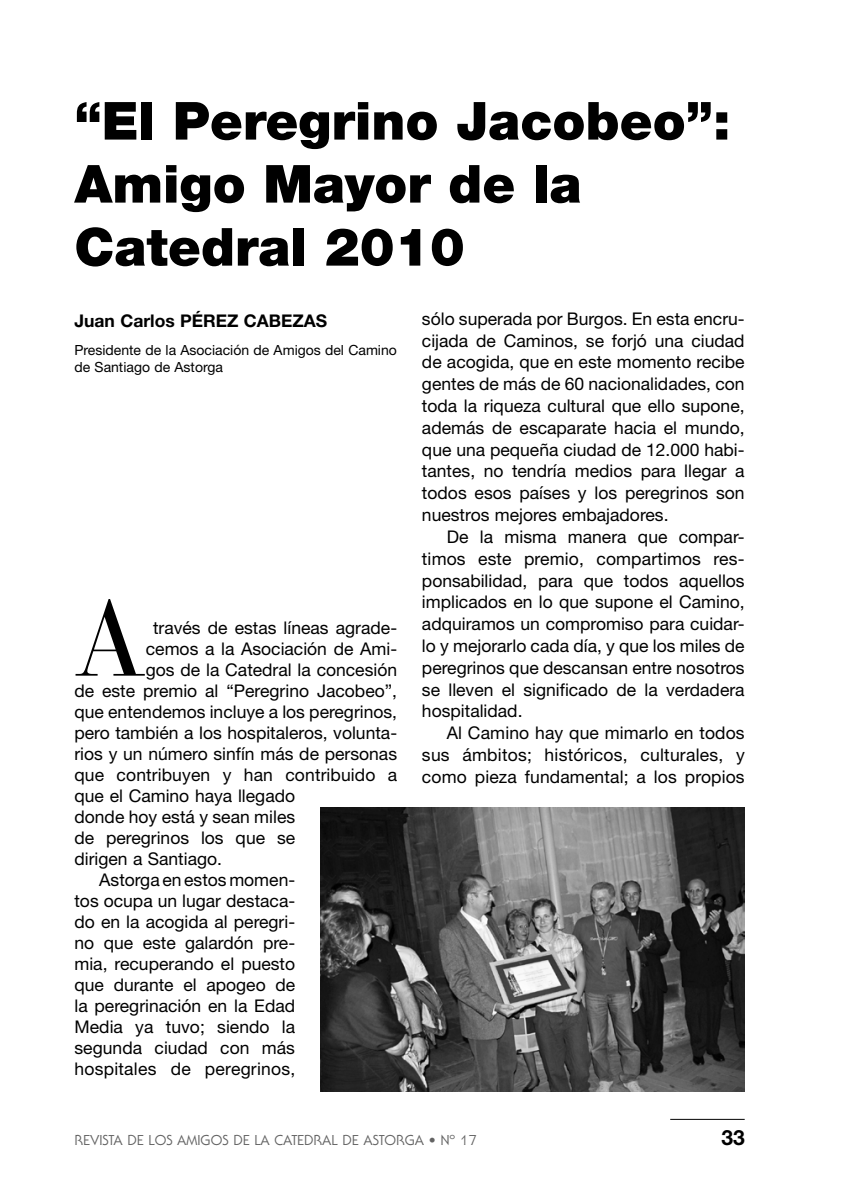
<style>
.page{position:relative;width:844px;height:1191px;background:#fff}
.page>*{position:absolute;margin:0;border:0;box-sizing:border-box;transform-origin:0 0}
.n-_TEXTO_CAPITULAR{font:106.92px "Bauer Bodoni";color:#000}
.t1{font:900 52.5px/63px "Helvetica Neue";color:#000}
.t2{font:700 21px "Helvetica Neue";color:#000}
.n-_TEXTO{font:17.5px/21.9px "Helvetica Neue";color:#000;text-align:justify}
.n-_TEXTO_CAPITULAR-2{font:17.5px "Helvetica Neue";color:#000}
.t3{font:700 17.5px "Helvetica Neue";color:#000}
.t4{font:14px/17.5px "Helvetica Neue";color:#000}
.t5{font:14px "Serif Gothic";color:#636363}
</style>
<div class="page">
<hr style="left:670px;top:1119px;width:74px;height:1px;background:#000">
<img style="left:320px;top:807px;width:424px;height:284px">
<p class="t1" style="left:74px;top:89px;width:657px">“El Peregrino Jacobeo”:<br>Amigo Mayor de la</p>
<p class="t1" style="left:74px;top:215px;width:392px">Catedral 2010</p>
<p class="t3" style="left:74px;top:310px;width:254px">Juan Carlos PÉREZ CABEZAS</p>
<p class="t4" style="left:74px;top:341px;width:324px">Presidente de la Asociación de Amigos del Camino de Santiago de Astorga</p>
<p class="n-_TEXTO_CAPITULAR" style="left:74px;top:575px;width:73px">A</p>
<p class="n-_TEXTO_CAPITULAR-2" style="left:153px;top:617px;width:245px">través de estas líneas agrade-</p>
<p class="n-_TEXTO_CAPITULAR-2" style="left:146px;top:638px;width:253px">cemos a la Asociación de Ami-</p>
<p class="n-_TEXTO_CAPITULAR-2" style="left:146px;top:659px;width:253px">gos de la Catedral la concesión</p>
<p class="n-_TEXTO_CAPITULAR-2" style="left:74px;top:680px;width:324px">de este premio al “Peregrino Jacobeo”,</p>
<p class="n-_TEXTO_CAPITULAR-2" style="left:74px;top:701px;width:324px">que entendemos incluye a los peregrinos,</p>
<p class="n-_TEXTO_CAPITULAR-2" style="left:74px;top:722px;width:324px">pero también a los hospitaleros, volunta-</p>
<p class="n-_TEXTO_CAPITULAR-2" style="left:74px;top:743px;width:324px">rios y un número sinfín más de personas</p>
<p class="n-_TEXTO_CAPITULAR-2" style="left:74px;top:764px;width:324px">que contribuyen y han contribuido a</p>
<p class="n-_TEXTO_CAPITULAR-2" style="left:74px;top:785px;width:222px">que el Camino haya llegado</p>
<p class="n-_TEXTO_CAPITULAR-2" style="left:74px;top:806px;width:222px">donde hoy está y sean miles</p>
<p class="n-_TEXTO_CAPITULAR-2" style="left:74px;top:827px;width:222px">de peregrinos los que se</p>
<p class="n-_TEXTO_CAPITULAR-2" style="left:74px;top:848px;width:149px">dirigen a Santiago.</p>
<p class="n-_TEXTO" style="left:74px;top:868px;width:222px;line-height:21px;text-indent:25px">Astorga en estos momen&shy;tos ocupa un lugar destaca&shy;do en la acogida al peregri&shy;no que este galardón pre&shy;mia, recuperando el puesto que durante el apogeo de la peregrinación en la Edad Media ya tuvo; siendo la segunda ciudad con más hospitales de peregrinos,</p>
<p class="n-_TEXTO" style="left:422px;top:307px;width:324px">sólo superada por Burgos. En esta encru&shy;cijada de Caminos, se forjó una ciudad de acogida, que en este momento recibe gentes de más de 60 nacionalidades, con toda la riqueza cultural que ello supone, además de escaparate hacia el mundo, que una pequeña ciudad de 12.000 habi&shy;tantes, no tendría medios para llegar a todos esos países y los peregrinos son nuestros mejores embajadores.</p>
<p class="n-_TEXTO" style="left:422px;top:525px;width:324px;text-indent:25px">De la misma manera que compar&shy;timos este premio, compartimos res&shy;ponsabilidad, para que todos aquellos implicados en lo que supone el Camino, adquiramos un compromiso para cuidar&shy;lo y mejorarlo cada día, y que los miles de peregrinos que descansan entre nosotros se lleven el significado de la verdadera hospitalidad.</p>
<p class="n-_TEXTO" style="left:422px;top:722px;width:324px;text-indent:25px">Al Camino hay que mimarlo en todos sus ámbitos; históricos, culturales, y como pieza fundamental; a los propios</p>
<p class="t5" style="left:74px;top:1131px;width:404px">REVISTA DE LOS AMIGOS DE LA CATEDRAL DE ASTORGA • Nº 17</p>
<p class="t2" style="left:721px;top:1124px;width:25px">33</p>
</div>
